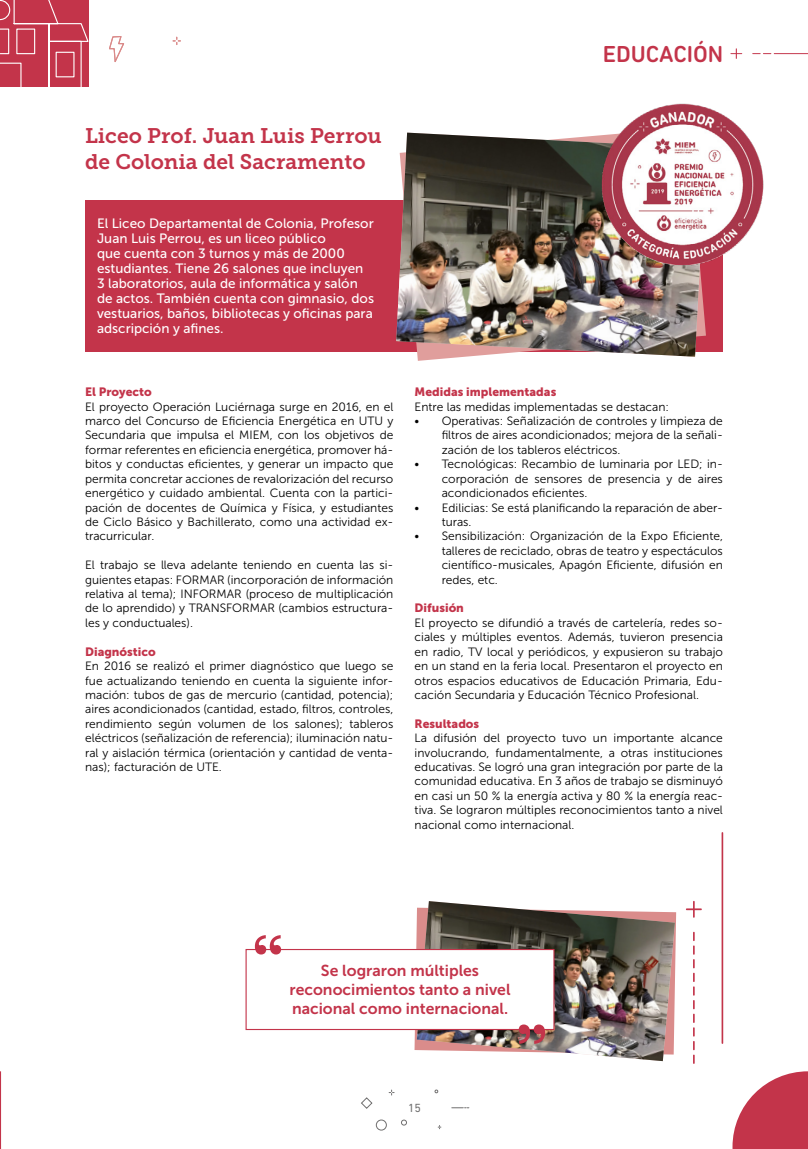
<style>
.page{position:relative;width:808px;height:1149px;background:#fff}
.page>*{position:absolute;margin:0;border:0;box-sizing:border-box;transform-origin:0 0}
.t1{font:500 23.55px "DIN Next Rounded LT Pro";color:#c3344a}
.t2{font:21px/25.2px "Museo Slab 700";color:#c3344a}
.t3{font:15.75px/18.9px "Museo Sans 700";color:#c3344a;text-align:center}
.t4{font:13.5px/15px "Museo Sans 500";color:#fff}
.t5{font:12px/14.4px "Museo Sans 300";color:#000;text-align:justify}
.t6{font:12px "Museo Sans 900";color:#c3344a}
.t7{font:12px "DIN Next LT Pro";color:#706f6f}
</style>
<div class="page">
<div style="left:376px;top:1119px;width:11px;height:10px;border:1px solid #706f6f;border-radius:50%"></div>
<svg style="left:401px;top:1119px;width:6px;height:5px"></svg>
<svg style="left:452px;top:1107px;width:17px;height:1px"></svg>
<svg style="left:389px;top:1089px;width:5px;height:5px"></svg>
<svg style="left:361px;top:1097px;width:11px;height:11px"></svg>
<svg style="left:0;top:1071px;width:1px;height:77px"></svg>
<svg style="left:0;top:0;width:89px;height:87px;background:#c8465a"></svg>
<div style="left:85px;top:200px;width:638px;height:151px;background:#c3344a"></div>
<svg style="left:109px;top:36px;width:15px;height:26px"></svg>
<svg style="left:173px;top:37px;width:7px;height:8px"></svg>
<img style="left:396px;top:133px;width:310px;height:223px">
<svg style="left:752px;top:53px;width:56px;height:1px"></svg>
<svg style="left:730px;top:48px;width:12px;height:11px"></svg>
<img style="left:417px;top:901px;width:258px;height:159px">
<div style="left:246px;top:948px;width:308px;height:81px;background:#fff;border:1px solid #c3344a"></div>
<svg style="left:519px;top:1024px;width:26px;height:19px"></svg>
<svg style="left:255px;top:935px;width:26px;height:19px"></svg>
<svg style="left:686px;top:901px;width:16px;height:16px"></svg>
<svg style="left:693px;top:931px;width:2px;height:132px"></svg>
<hr style="left:721px;top:831px;width:2px;height:212px;background:#c3344a">
<svg style="left:732px;top:1071px;width:76px;height:77px"></svg>
<img style="left:596px;top:103px;width:168px;height:165px">
<h1 class="t1" style="left:603px;top:41px;width:122px">EDUCACIÓN</h1>
<h2 class="t2" style="left:85px;top:124px;width:298px">Liceo Prof. Juan Luis Perrou de Colonia del Sacramento</h2>
<p class="t4" style="left:97px;top:216px;width:278px">El Liceo Departamental de Colonia, Profesor Juan Luis Perrou, es un liceo público<br>que cuenta con 3 turnos y más de 2000 estudiantes. Tiene 26 salones que incluyen 3 laboratorios, aula de informática y salón de actos. También cuenta con gimnasio, dos vestuarios, baños, bibliotecas y oficinas para adscripción y afines.</p>
<p class="t6" style="left:85px;top:385px;width:68px">El Proyecto</p>
<p class="t5" style="left:85px;top:399px;width:310px">El proyecto Operación Luciérnaga surge en 2016, en el marco del Concurso de Eficiencia Energética en UTU y Secundaria que impulsa el MIEM, con los objetivos de formar referentes en eficiencia energética, promover há&shy;bitos y conductas eficientes, y generar un impacto que permita concretar acciones de revalorización del recurso energético y cuidado ambiental. Cuenta con la partici&shy;pación de docentes de Química y Física, y estudiantes de Ciclo Básico y Bachillerato, como una actividad ex&shy;tracurricular.</p>
<p class="t5" style="left:85px;top:557px;width:310px">El trabajo se lleva adelante teniendo en cuenta las si&shy;guientes etapas: FORMAR (incorporación de información relativa al tema); INFORMAR (proceso de multiplicación de lo aprendido) y TRANSFORMAR (cambios estructura&shy;les y conductuales).</p>
<p class="t6" style="left:85px;top:644px;width:72px">Diagnóstico</p>
<p class="t5" style="left:85px;top:658px;width:310px">En 2016 se realizó el primer diagnóstico que luego se fue actualizando teniendo en cuenta la siguiente infor&shy;mación: tubos de gas de mercurio (cantidad, potencia); aires acondicionados (cantidad, estado, filtros, controles, rendimiento según volumen de los salones); tableros eléctricos (señalización de referencia); iluminación natu&shy;ral y aislación térmica (orientación y cantidad de venta&shy;nas); facturación de UTE.</p>
<p class="t6" style="left:415px;top:385px;width:143px">Medidas implementadas</p>
<p class="t5" style="left:415px;top:399px;width:256px">Entre las medidas implementadas se destacan:</p>
<p class="t5" style="left:442px;top:413px;width:283px;text-indent:-27px">• Operativas: Señalización de controles y limpieza de filtros de aires acondicionados; mejora de la señali&shy;zación de los tableros eléctricos.</p>
<p class="t5" style="left:442px;top:457px;width:283px;text-indent:-27px">• Tecnológicas: Recambio de luminaria por LED; in&shy;corporación de sensores de presencia y de aires acondicionados eficientes.</p>
<p class="t5" style="left:442px;top:500px;width:283px;text-indent:-27px">• Edilicias: Se está planificando la reparación de aber&shy;turas.</p>
<p class="t5" style="left:442px;top:529px;width:283px;text-indent:-27px">• Sensibilización: Organización de la Expo Eficiente, talleres de reciclado, obras de teatro y espectáculos científico-musicales, Apagón Eficiente, difusión en redes, etc.</p>
<p class="t6" style="left:415px;top:601px;width:51px">Difusión</p>
<p class="t5" style="left:415px;top:615px;width:310px">El proyecto se difundió a través de cartelería, redes so&shy;ciales y múltiples eventos. Además, tuvieron presencia en radio, TV local y periódicos, y expusieron su trabajo en un stand en la feria local. Presentaron el proyecto en otros espacios educativos de Educación Primaria, Edu&shy;cación Secundaria y Educación Técnico Profesional.</p>
<p class="t6" style="left:415px;top:716px;width:66px">Resultados</p>
<p class="t5" style="left:415px;top:730px;width:310px">La difusión del proyecto tuvo un importante alcance involucrando, fundamentalmente, a otras instituciones educativas. Se logró una gran integración por parte de la comunidad educativa. En 3 años de trabajo se disminuyó en casi un 50 % la energía activa y 80 % la energía reac&shy;tiva. Se lograron múltiples reconocimientos tanto a nivel nacional como internacional.</p>
<h3 class="t3" style="left:290px;top:961px;width:222px">Se lograron múltiples reconocimientos tanto a nivel nacional como internacional.</h3>
<p class="t7" style="left:408px;top:1100px;width:15px">15</p>
</div>
